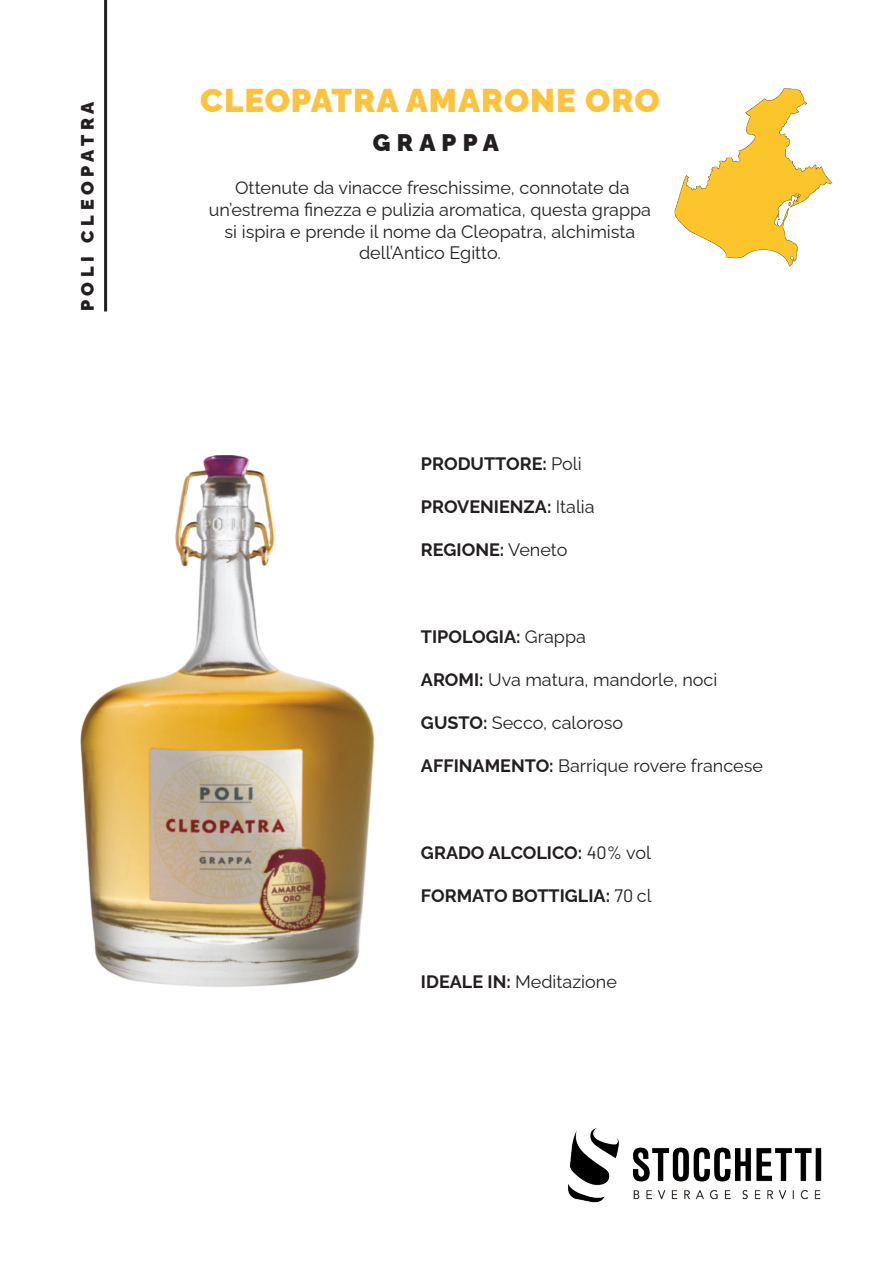
<style>
.page{position:relative;width:893px;height:1263px;background:#fff}
.page>*{position:absolute;margin:0;border:0;box-sizing:border-box;transform-origin:0 0}
.t1{font:900 33px "Raleway";letter-spacing:.03em;color:#fec33e}
.t2{font:900 24px "Raleway";letter-spacing:.26em;color:#231f20}
.t3{font:18px/21.6px "Raleway";color:#231f20;text-align:center}
.t4{font:700 18px "Raleway";color:#231f20}
.t5{font:900 18px "Raleway";letter-spacing:.26em;color:#231f20}
.s1{font-weight:400}
.s2{font-weight:700}
.s3{font-family:"Barlow";font-weight:400}
</style>
<div class="page">
<img style="left:568px;top:1128px;width:254px;height:75px">
<img style="left:80px;top:455px;width:295px;height:532px">
<img style="left:674px;top:88px;width:159px;height:179px">
<hr style="left:104px;top:0;width:3px;height:311px;background:#231f20">
<p class="t5" style="left:73px;top:311px;width:211px;rotate:-90deg">POLI CLEOPATRA</p>
<p class="t1" style="left:200px;top:74px;width:461px">CLEOPATRA AMARONE ORO</p>
<p class="t2" style="left:373px;top:124px;width:127px">GRAPPA</p>
<p class="t3" style="left:209px;top:175px;width:444px">Ottenute da vinacce freschissime, connotate da un’estrema finezza e pulizia aromatica, questa grappa si ispira e prende il nome da Cleopatra, alchimista dell’Antico Egitto.</p>
<p class="t4" style="left:421px;top:449px;width:162px">PRODUTTORE: <span class="s1">Poli</span></p>
<p class="t4" style="left:421px;top:492px;width:175px">PROVENIENZA: <span class="s1">Italia</span></p>
<p class="t4" style="left:421px;top:536px;width:148px">REGIONE: <span class="s1">Veneto</span></p>
<p class="t4" style="left:421px;top:622px;width:167px">TIPOLOGIA: <span class="s1">Grappa</span></p>
<p class="t3" style="left:421px;top:667px;width:298px"><span class="s2">AROMI:</span> Uva matura, mandorle, noci</p>
<p class="t3" style="left:421px;top:710px;width:204px"><span class="s2">GUSTO:</span> Secco, caloroso</p>
<p class="t3" style="left:421px;top:753px;width:343px"><span class="s2">AFFINAMENTO:</span> Barrique rovere francese</p>
<p class="t4" style="left:421px;top:838px;width:232px">GRADO ALCOLICO: <span class="s3">40%</span> <span class="s1">vol</span></p>
<p class="t4" style="left:421px;top:881px;width:232px">FORMATO BOTTIGLIA: <span class="s3">70</span> <span class="s1">cl</span></p>
<p class="t3" style="left:421px;top:969px;width:197px"><span class="s2">IDEALE IN:</span> Meditazione</p>
</div>
